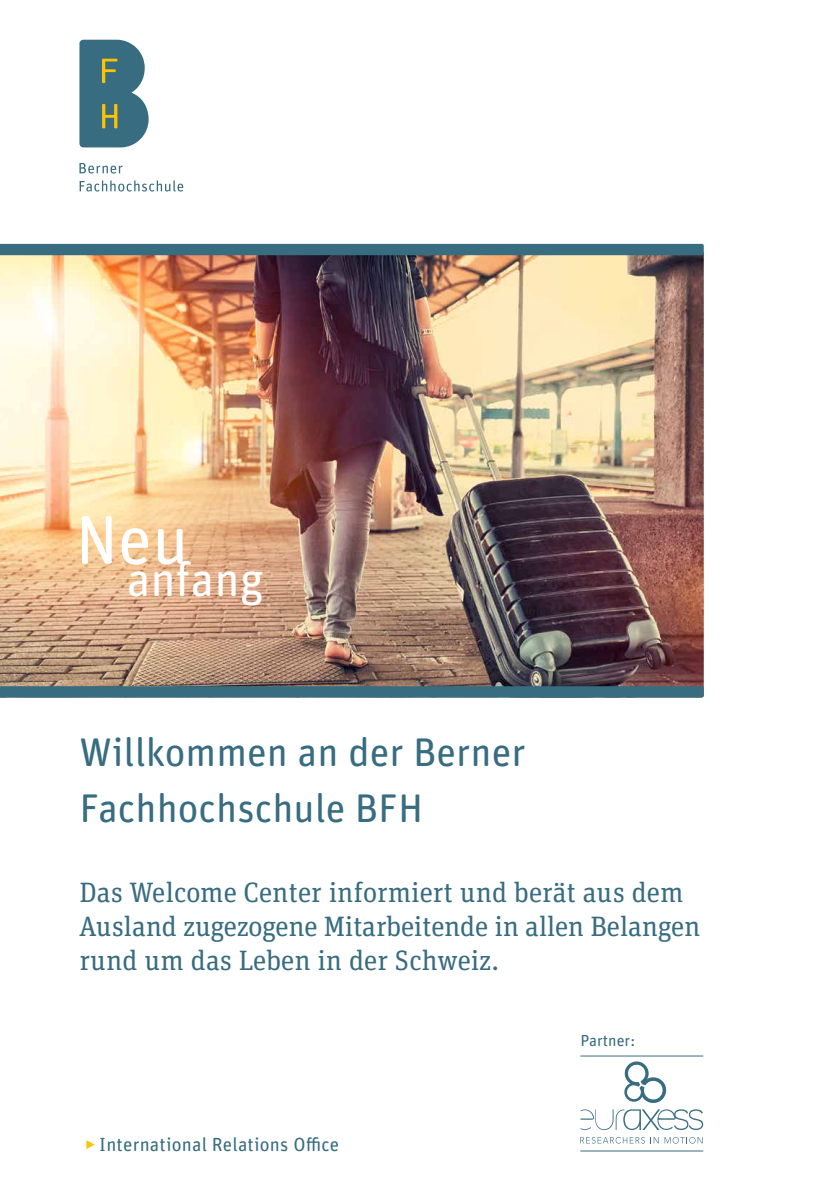
<style>
.page{position:relative;width:840px;height:1191px;background:#fff}
.page>*{position:absolute;margin:0;border:0;box-sizing:border-box;transform-origin:0 0}
.t1{font:69.4px "Unit Rounded Pro";color:#fff}
.t2{font:48px "Unit Rounded Pro";color:#fff}
.t3{font:40px/56.6px "Unit Rounded Pro";color:#386c80}
.t4{font:28px/34px "Unit Slab Pro";color:#386c80}
.t5{font:19px "Unit Rounded Pro";letter-spacing:.01em;color:#386c80}
.t6{font:16px "Unit Rounded Pro";color:#386c80}
.s1{color:#fdc300}
</style>
<div class="page">
<img style="left:0;top:255px;width:703px;height:431px">
<div style="left:0;top:244px;width:703px;height:11px;background:#386c80"></div>
<svg style="left:0;top:686px;width:703px;height:11px;background:#396b7f"></svg>
<svg style="left:79px;top:40px;width:69px;height:107px;background:#547e87"></svg>
<svg style="left:79px;top:163px;width:43px;height:10px"></svg>
<svg style="left:80px;top:180px;width:103px;height:11px"></svg>
<svg style="left:580px;top:1137px;width:64px;height:6px"></svg>
<svg style="left:650px;top:1137px;width:8px;height:6px"></svg>
<svg style="left:664px;top:1137px;width:38px;height:6px"></svg>
<svg style="left:580px;top:1061px;width:122px;height:69px"></svg>
<hr style="left:580px;top:1055px;width:122px;height:1px;background:#386c80">
<hr style="left:580px;top:1150px;width:122px;height:1px;background:#386c80">
<h1 class="t1" style="left:75px;top:492px;width:115px">Neu</h1>
<h2 class="t2" style="left:127px;top:546px;width:139px">anfang</h2>
<h3 class="t3" style="left:79px;top:721px;width:447px">Willkommen an der Berner<br>Fachhochschule BFH</h3>
<p class="t4" style="left:79px;top:874px;width:622px">Das Welcome Center informiert und berät aus dem<br>Ausland zugezogene Mitarbeitende in allen Belangen rund um das Leben in der Schweiz.</p>
<p class="t5" style="left:85px;top:1131px;width:255px"><span class="s1">‣</span> International Relations Office</p>
<p class="t6" style="left:580px;top:1029px;width:56px">Partner:</p>
</div>
